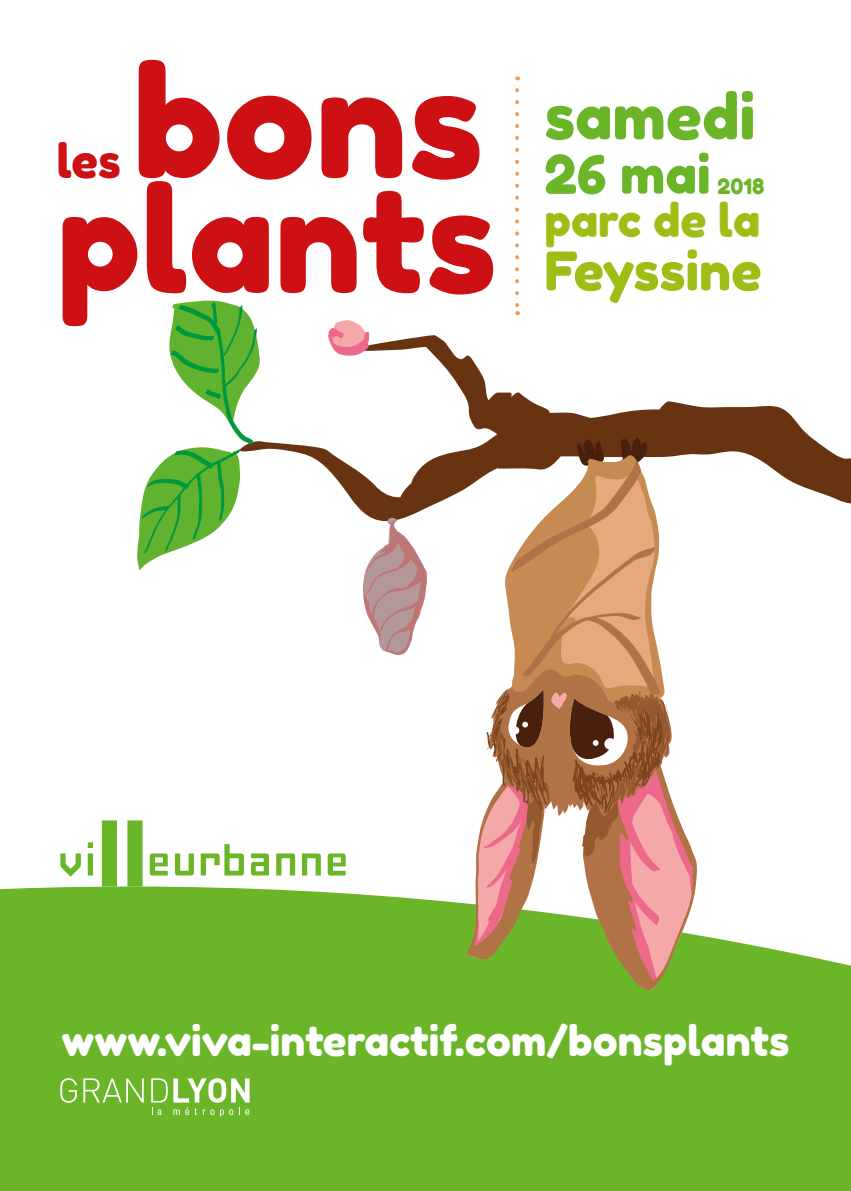
<style>
.page{position:relative;width:851px;height:1191px;background:#fff}
.page>*{position:absolute;margin:0;border:0;box-sizing:border-box;transform-origin:0 0}
.t1{font:153.2px "Fredoka One";color:#cd1013}
.t2{font:144.6px "Fredoka One";color:#cd1013}
.t3{font:62.8px "Fredoka One";color:#6bb529}
.t4{font:53.2px "Fredoka One";color:#9fbe15}
.t5{font:53.2px "Fredoka One";color:#6bb529}
.t6{font:46.4px "Fredoka One";color:#cd1013}
.t7{font:45.8px "Fredoka One";color:#9fbe15}
.t8{font:41.4px "Fredoka One";color:#fff}
.t9{font:21.2px "Fredoka One";color:#6bb529}
</style>
<div class="page">
<div style="left:0;top:886px;width:850px;height:305px;background:#6bb529"></div>
<svg style="left:60px;top:820px;width:285px;height:66px"></svg>
<svg style="left:60px;top:1078px;width:17px;height:24px"></svg>
<svg style="left:83px;top:1078px;width:61px;height:24px"></svg>
<svg style="left:151px;top:1078px;width:98px;height:39px"></svg>
<svg style="left:515px;top:90px;width:4px;height:225px"></svg>
<svg style="left:261px;top:335px;width:589px;height:182px"></svg>
<svg style="left:328px;top:320px;width:41px;height:37px"></svg>
<svg style="left:137px;top:300px;width:124px;height:270px"></svg>
<svg style="left:362px;top:517px;width:65px;height:138px"></svg>
<svg style="left:466px;top:438px;width:237px;height:554px"></svg>
<h1 class="t1" style="left:132px;top:29px;width:352px">bons</h1>
<h2 class="t2" style="left:57px;top:152px;width:441px">plants</h2>
<p class="t6" style="left:57px;top:133px;width:66px">les</p>
<h3 class="t3" style="left:544px;top:78px;width:212px">samedi</h3>
<p class="t5" style="left:544px;top:142px;width:168px">26 mai</p>
<p class="t9" style="left:717px;top:173px;width:48px">2018</p>
<p class="t7" style="left:544px;top:193px;width:217px">parc de la</p>
<p class="t4" style="left:544px;top:239px;width:219px">Feyssine</p>
<p class="t8" style="left:62px;top:1015px;width:729px">www.viva-interactif.com/bonsplants</p>
</div>
